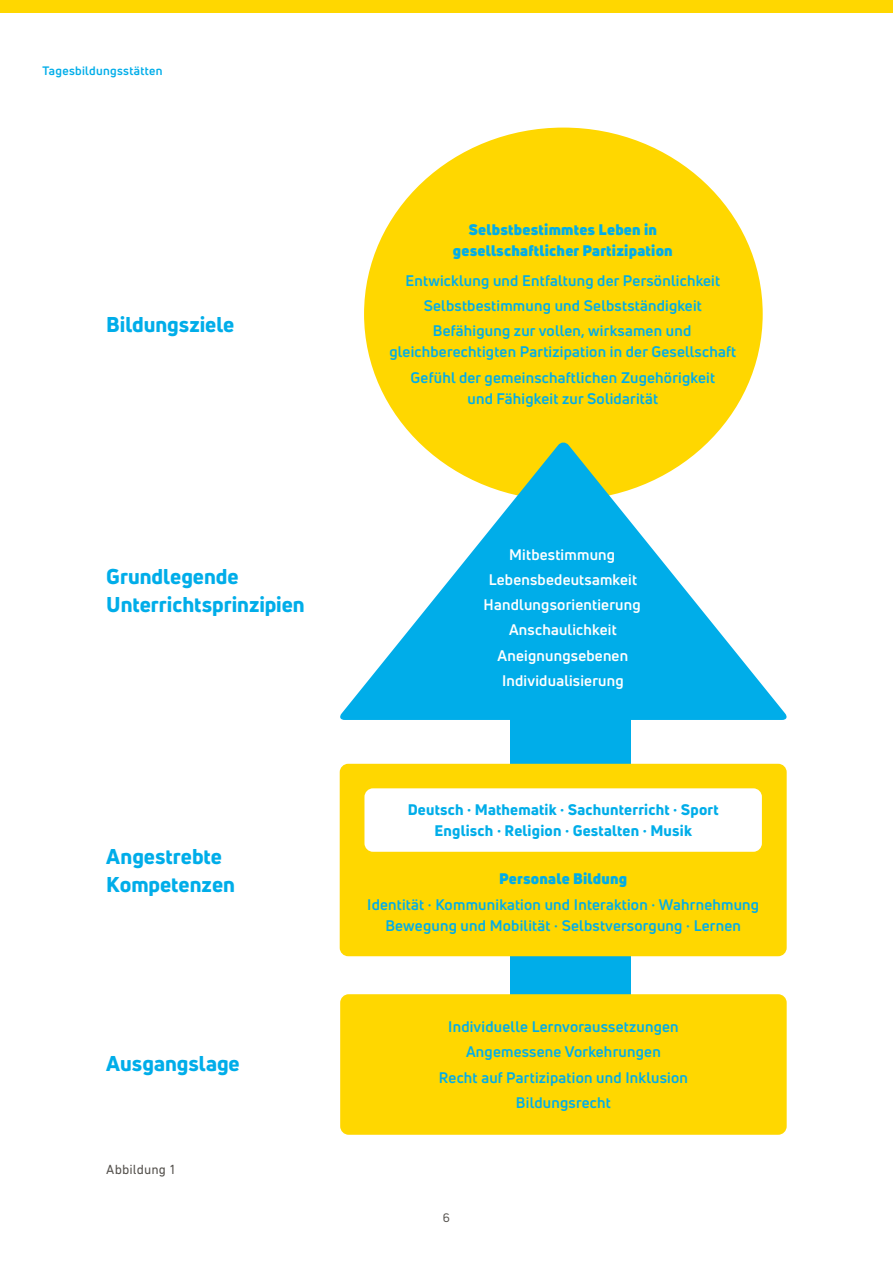
<style>
.page{position:relative;width:893px;height:1263px;background:#fff}
.page>*{position:absolute;margin:0;border:0;box-sizing:border-box;transform-origin:0 0}
.t1{font:800 21px/28.5px "Uni Neue";color:#00ade9}
.t2{font:700 15px/25.2px "Uni Neue";letter-spacing:.015em;color:#00ade9;text-align:center}
.t3{font:700 15px/25.2px "Uni Neue";letter-spacing:.015em;color:#fff;text-align:center}
.t4{font:800 15px/21px "Uni Neue";letter-spacing:.015em;color:#00ade9;text-align:center}
.t5{font:900 15px/21px "Uni Neue";letter-spacing:.015em;color:#00ade9;text-align:center}
.t6{font:13.5px "DIN Next LT Pro";letter-spacing:.01em;color:#55524e}
.t7{font:700 12px "Uni Neue";letter-spacing:.025em;color:#00ade9}
.t8{font:12px "Uni Neue";color:#55524e}
</style>
<div class="page">
<div style="left:0;top:0;width:893px;height:13px;background:#ffd700"></div>
<div style="left:364px;top:128px;width:399px;height:372px;background:#ffd700;border-radius:50%"></div>
<div style="left:510px;top:682px;width:120px;height:395px;background:#00ade9"></div>
<div style="left:340px;top:994px;width:447px;height:141px;background:#ffd700;border-radius:9px"></div>
<svg style="left:340px;top:442px;width:447px;height:278px;fill:#00ade9"></svg>
<div style="left:340px;top:764px;width:447px;height:192px;background:#ffd700;border-radius:9px"></div>
<div style="left:364px;top:788px;width:398px;height:64px;background:#fff;border-radius:9px"></div>
<p class="t7" style="left:43px;top:63px;width:122px">Tagesbildungsstätten</p>
<h1 class="t1" style="left:106px;top:309px;width:130px">Bildungsziele</h1>
<h1 class="t1" style="left:106px;top:561px;width:200px">Grundlegende<br>Unterrichtsprinzipien</h1>
<h1 class="t1" style="left:106px;top:842px;width:130px">Angestrebte<br>Kompetenzen</h1>
<h1 class="t1" style="left:106px;top:1049px;width:135px">Ausgangslage</h1>
<p class="t6" style="left:106px;top:1161px;width:72px">Abbildung 1</p>
<p class="t5" style="left:453px;top:219px;width:221px">Selbstbestimmtes Leben in gesellschaftlicher Partizipation</p>
<p class="t2" style="left:405px;top:268px;width:316px">Entwicklung und Entfaltung der Persönlichkeit<br>Selbstbestimmung und Selbstständigkeit<br>Befähigung zur vollen, wirksamen und</p>
<p class="t2" style="left:389px;top:339px;width:348px">gleichberechtigten Partizipation in der Gesellschaft<br>Gefühl der gemeinschaftlichen Zugehörigkeit</p>
<p class="t2" style="left:467px;top:386px;width:192px">und Fähigkeit zur Solidarität</p>
<p class="t3" style="left:484px;top:541px;width:159px">Mitbestimmung<br>Lebensbedeutsamkeit<br>Handlungsorientierung<br>Anschaulichkeit<br>Aneignungsebenen<br>Individualisierung</p>
<p class="t4" style="left:408px;top:799px;width:313px">Deutsch · Mathematik · Sachunterricht · Sport<br>Englisch · Religion · Gestalten · Musik</p>
<p class="t5" style="left:499px;top:868px;width:130px">Personale Bildung</p>
<p class="t2" style="left:367px;top:894px;width:393px;line-height:21px">Identität · Kommunikation und Interaktion · Wahrnehmung<br>Bewegung und Mobilität · Selbstversorgung · Lernen</p>
<p class="t2" style="left:439px;top:1014px;width:251px">Individuelle Lernvoraussetzungen<br>Angemessene Vorkehrungen<br>Recht auf Partizipation und Inklusion<br>Bildungsrecht</p>
<p class="t8" style="left:443px;top:1210px;width:9px">6</p>
</div>
